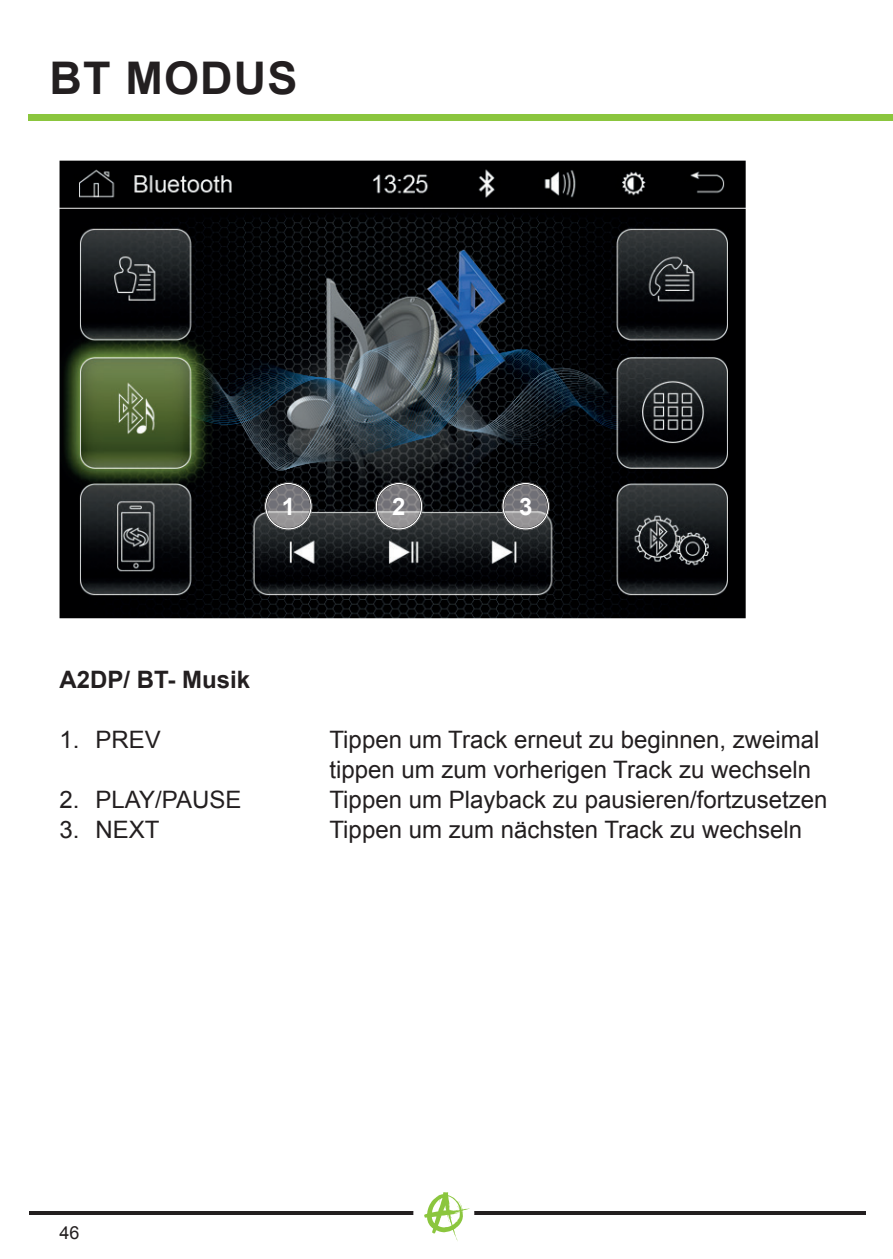
<style>
.page{position:relative;width:893px;height:1259px;background:#fff}
.page>*{position:absolute;margin:0;border:0;box-sizing:border-box;transform-origin:0 0}
.t1{font:700 45px "Arial";letter-spacing:.025em;color:#231f20}
.t2{font:24px/30px "Arial";color:#231f20}
.t3{font:700 24px "Arial";color:#231f20}
.t4{font:700 24px "Arial";color:#fff}
.t5{font:18px "Arial";color:#231f20}
</style>
<div class="page">
<div style="left:29px;top:114px;width:864px;height:6px;background:#8bc63e"></div>
<hr style="left:29px;top:1211px;width:836px;height:4px;background:#231f20">
<svg style="left:413px;top:1192px;width:61px;height:49px"></svg>
<img style="left:60px;top:161px;width:686px;height:457px">
<img style="left:264px;top:482px;width:48px;height:48px">
<img style="left:266px;top:483px;width:45px;height:46px">
<div style="left:265px;top:483px;width:47px;height:46px;border:1px solid #fff;border-radius:50%"></div>
<img style="left:375px;top:482px;width:48px;height:48px">
<img style="left:376px;top:483px;width:46px;height:46px">
<div style="left:376px;top:483px;width:46px;height:46px;border:1px solid #fff;border-radius:50%"></div>
<img style="left:502px;top:482px;width:48px;height:48px">
<img style="left:503px;top:483px;width:45px;height:46px">
<div style="left:502px;top:483px;width:47px;height:46px;border:1px solid #fff;border-radius:50%"></div>
<h1 class="t1" style="left:50px;top:49px;width:249px">BT MODUS</h1>
<p class="t4" style="left:282px;top:491px;width:15px">1</p>
<p class="t4" style="left:392px;top:491px;width:15px">2</p>
<p class="t4" style="left:519px;top:491px;width:15px">3</p>
<p class="t3" style="left:60px;top:663px;width:192px">A2DP/ BT- Musik</p>
<p class="t2" style="left:60px;top:724px;width:103px">1. PREV</p>
<p class="t2" style="left:330px;top:724px;width:491px">Tippen um Track erneut zu beginnen, zweimal tippen um zum vorherigen Track zu wechseln</p>
<p class="t2" style="left:60px;top:784px;width:183px">2. PLAY/PAUSE</p>
<p class="t2" style="left:330px;top:784px;width:499px">Tippen um Playback zu pausieren/fortzusetzen</p>
<p class="t2" style="left:60px;top:814px;width:102px">3. NEXT</p>
<p class="t2" style="left:330px;top:814px;width:474px">Tippen um zum nächsten Track zu wechseln</p>
<p class="t5" style="left:60px;top:1220px;width:22px">46</p>
</div>
